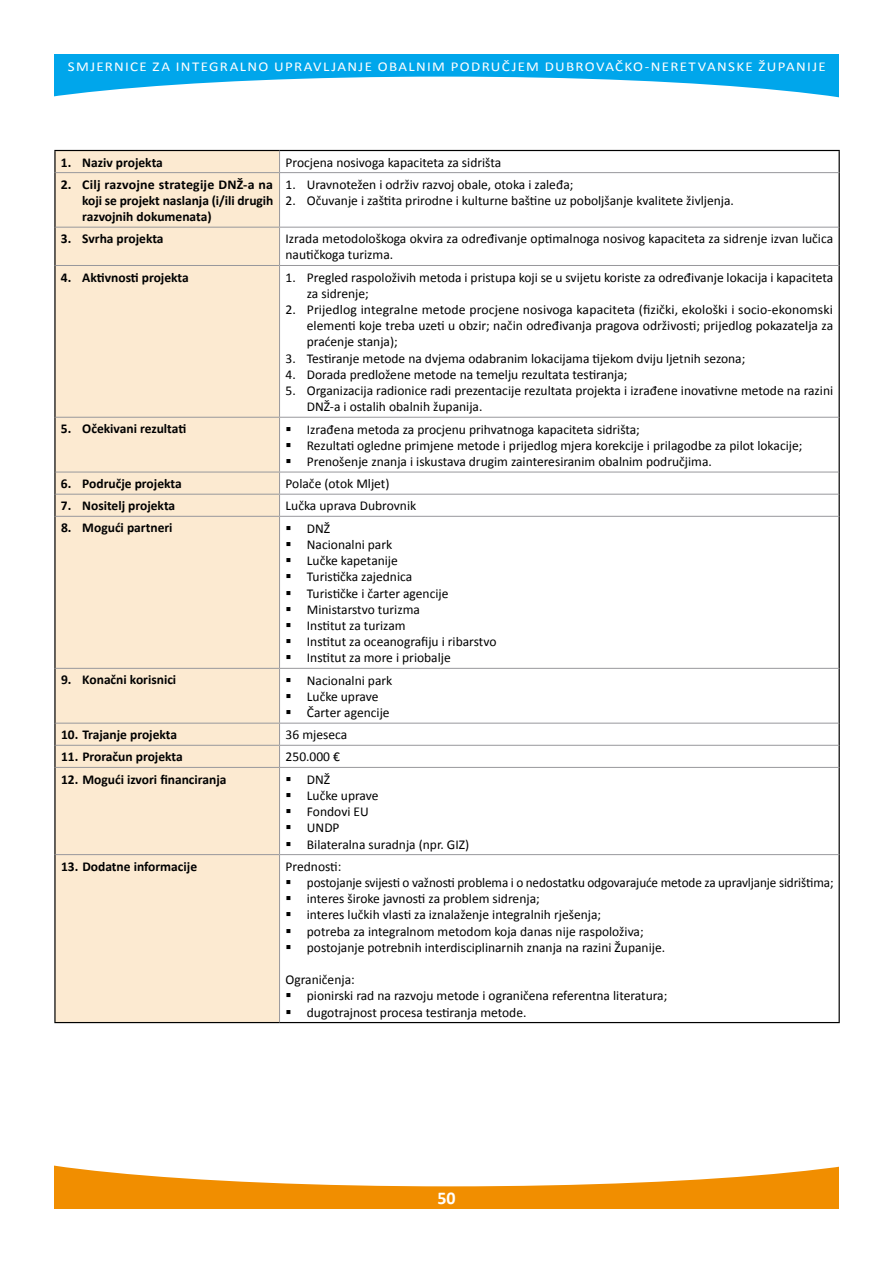
<style>
.page{position:relative;width:893px;height:1263px;background:#fff}
.page>*{position:absolute;margin:0;border:0;box-sizing:border-box;transform-origin:0 0}
.t1{font:700 18px "Calibri";color:#fff}
.t2{font:13.5px/16.2px "Calibri";color:#000}
.t3{font:700 13.5px/16.2px "Calibri";color:#000;text-align:justify}
.t4{font:13.5px "Calibri";letter-spacing:.085em;color:#fff;scale:1.11 1}
</style>
<div class="page">
<div style="left:54px;top:54px;width:785px;height:75px;background:#00a6eb"></div>
<svg style="left:54px;top:77px;width:786px;height:95px;fill:#fff"></svg>
<div style="left:54px;top:1134px;width:785px;height:75px;background:#f18e00"></div>
<svg style="left:54px;top:1134px;width:785px;height:52px;background:#fdf2e3"></svg>
<div style="left:56px;top:151px;width:223px;height:871px;background:#fcead1"></div>
<hr style="left:54px;top:150px;width:226px;height:1px;background:#000">
<hr style="left:54px;top:151px;width:2px;height:22px;background:#000">
<hr style="left:280px;top:150px;width:560px;height:1px;background:#000">
<svg style="left:839px;top:151px;width:1px;height:22px"></svg>
<hr style="left:54px;top:173px;width:2px;height:54px;background:#000">
<hr style="left:839px;top:173px;width:1px;height:54px;background:#000">
<hr style="left:54px;top:227px;width:2px;height:38px;background:#000">
<hr style="left:839px;top:227px;width:1px;height:38px;background:#000">
<hr style="left:54px;top:265px;width:2px;height:152px;background:#000">
<hr style="left:839px;top:265px;width:1px;height:152px;background:#000">
<hr style="left:54px;top:417px;width:2px;height:55px;background:#000">
<hr style="left:839px;top:417px;width:1px;height:55px;background:#000">
<hr style="left:54px;top:472px;width:2px;height:22px;background:#000">
<hr style="left:54px;top:494px;width:2px;height:22px;background:#000">
<svg style="left:839px;top:472px;width:1px;height:44px"></svg>
<hr style="left:54px;top:516px;width:2px;height:152px;background:#000">
<hr style="left:839px;top:516px;width:1px;height:152px;background:#000">
<hr style="left:54px;top:668px;width:2px;height:55px;background:#000">
<hr style="left:839px;top:668px;width:1px;height:55px;background:#000">
<hr style="left:54px;top:723px;width:2px;height:22px;background:#000">
<hr style="left:54px;top:745px;width:2px;height:22px;background:#000">
<svg style="left:839px;top:723px;width:1px;height:44px"></svg>
<hr style="left:54px;top:767px;width:2px;height:88px;background:#000">
<hr style="left:839px;top:767px;width:1px;height:88px;background:#000">
<hr style="left:54px;top:855px;width:2px;height:167px;background:#000">
<hr style="left:839px;top:855px;width:1px;height:167px;background:#000">
<hr style="left:54px;top:1022px;width:226px;height:1px;background:#000">
<hr style="left:280px;top:1022px;width:560px;height:1px;background:#000">
<svg style="left:279px;top:151px;width:1px;height:21px"></svg>
<hr style="left:56px;top:172px;width:224px;height:1px;background:#98989c">
<hr style="left:280px;top:172px;width:559px;height:1px;background:#98989c">
<hr style="left:279px;top:173px;width:1px;height:54px;background:#98989c">
<hr style="left:56px;top:227px;width:224px;height:1px;background:#98989c">
<hr style="left:280px;top:227px;width:559px;height:1px;background:#98989c">
<hr style="left:279px;top:228px;width:1px;height:37px;background:#98989c">
<hr style="left:56px;top:265px;width:224px;height:1px;background:#98989c">
<hr style="left:280px;top:265px;width:559px;height:1px;background:#98989c">
<hr style="left:279px;top:266px;width:1px;height:151px;background:#98989c">
<hr style="left:56px;top:417px;width:224px;height:1px;background:#98989c">
<hr style="left:280px;top:417px;width:559px;height:1px;background:#98989c">
<hr style="left:279px;top:418px;width:1px;height:54px;background:#98989c">
<hr style="left:56px;top:472px;width:224px;height:1px;background:#98989c">
<hr style="left:280px;top:472px;width:559px;height:1px;background:#98989c">
<hr style="left:56px;top:494px;width:224px;height:1px;background:#98989c">
<hr style="left:280px;top:494px;width:559px;height:1px;background:#98989c">
<svg style="left:279px;top:472px;width:1px;height:44px"></svg>
<hr style="left:56px;top:516px;width:224px;height:1px;background:#98989c">
<hr style="left:280px;top:516px;width:559px;height:1px;background:#98989c">
<hr style="left:279px;top:517px;width:1px;height:151px;background:#98989c">
<hr style="left:56px;top:668px;width:224px;height:1px;background:#98989c">
<hr style="left:280px;top:668px;width:559px;height:1px;background:#98989c">
<hr style="left:279px;top:669px;width:1px;height:54px;background:#98989c">
<hr style="left:56px;top:723px;width:224px;height:1px;background:#98989c">
<hr style="left:280px;top:723px;width:559px;height:1px;background:#98989c">
<hr style="left:56px;top:745px;width:224px;height:1px;background:#98989c">
<hr style="left:280px;top:745px;width:559px;height:1px;background:#98989c">
<svg style="left:279px;top:723px;width:1px;height:44px"></svg>
<hr style="left:56px;top:767px;width:224px;height:1px;background:#98989c">
<hr style="left:280px;top:767px;width:559px;height:1px;background:#98989c">
<hr style="left:279px;top:768px;width:1px;height:86px;background:#98989c">
<hr style="left:56px;top:854px;width:224px;height:1px;background:#98989c">
<hr style="left:280px;top:854px;width:559px;height:1px;background:#98989c">
<hr style="left:279px;top:855px;width:1px;height:167px;background:#98989c">
<p class="t4" style="left:68px;top:58px;width:684px">SMJERNICE ZA INTEGRALNO UPRAVLJANJE OBALNIM PODRUČJEM DUBROVAČKO-NERETVANSKE ŽUPANIJE</p>
<p class="t3" style="left:61px;top:154px;width:103px">1. Naziv projekta</p>
<p class="t2" style="left:286px;top:154px;width:217px">Procjena nosivoga kapaciteta za sidrišta</p>
<p class="t3" style="left:82px;top:176px;width:193px;text-indent:-21px">2. Cilj razvojne strategije DNŽ-a na koji se projekt naslanja (i/ili drugih razvojnih dokumenata)</p>
<p class="t2" style="left:286px;top:176px;width:289px">1. Uravnotežen i održiv razvoj obale, otoka i zaleđa;</p>
<p class="t2" style="left:286px;top:192px;width:450px">2. Očuvanje i zaštita prirodne i kulturne baštine uz poboljšanje kvalitete življenja.</p>
<p class="t3" style="left:61px;top:231px;width:104px">3. Svrha projekta</p>
<p class="t2" style="left:286px;top:231px;width:549px">Izrada metodološkoga okvira za određivanje optimalnoga nosivog kapaciteta za sidrenje izvan lučica nautičkoga turizma.</p>
<p class="t3" style="left:61px;top:269px;width:129px">4. Aktivnosti projekta</p>
<p class="t2" style="left:307px;top:269px;width:528px;text-indent:-21px">1. Pregled raspoloživih metoda i pristupa koji se u svijetu koriste za određivanje lokacija i kapaciteta za sidrenje;</p>
<p class="t2" style="left:307px;top:301px;width:528px;text-align:justify;text-indent:-21px">2. Prijedlog integralne metode procjene nosivoga kapaciteta (fizički, ekološki i socio-ekonomski elementi koje treba uzeti u obzir; način određivanja pragova održivosti; prijedlog pokazatelja za praćenje stanja);</p>
<p class="t2" style="left:286px;top:350px;width:461px">3. Testiranje metode na dvjema odabranim lokacijama tijekom dviju ljetnih sezona;</p>
<p class="t2" style="left:286px;top:366px;width:343px">4. Dorada predložene metode na temelju rezultata testiranja;</p>
<p class="t2" style="left:307px;top:382px;width:528px;text-indent:-21px">5. Organizacija radionice radi prezentacije rezultata projekta i izrađene inovativne metode na razini<br>DNŽ-a i ostalih obalnih županija.</p>
<p class="t3" style="left:61px;top:421px;width:127px">5. Očekivani rezultati</p>
<p class="t2" style="left:286px;top:421px;width:356px">▪ Izrađena metoda za procjenu prihvatnoga kapaciteta sidrišta;</p>
<p class="t2" style="left:286px;top:437px;width:518px">▪ Rezultati ogledne primjene metode i prijedlog mjera korekcije i prilagodbe za pilot lokacije;</p>
<p class="t2" style="left:286px;top:453px;width:428px">▪ Prenošenje znanja i iskustava drugim zainteresiranim obalnim područjima.</p>
<p class="t3" style="left:61px;top:476px;width:122px">6. Područje projekta</p>
<p class="t2" style="left:286px;top:476px;width:105px">Polače (otok Mljet)</p>
<p class="t3" style="left:61px;top:498px;width:116px">7. Nositelj projekta</p>
<p class="t2" style="left:286px;top:498px;width:132px">Lučka uprava Dubrovnik</p>
<p class="t3" style="left:61px;top:520px;width:113px">8. Mogući partneri</p>
<p class="t2" style="left:286px;top:520px;width:46px">▪ DNŽ</p>
<p class="t2" style="left:286px;top:536px;width:108px">▪ Nacionalni park</p>
<p class="t2" style="left:286px;top:553px;width:114px">▪ Lučke kapetanije</p>
<p class="t2" style="left:286px;top:569px;width:128px">▪ Turistička zajednica</p>
<p class="t2" style="left:286px;top:585px;width:164px">▪ Turističke i čarter agencije</p>
<p class="t2" style="left:286px;top:601px;width:136px">▪ Ministarstvo turizma</p>
<p class="t2" style="left:286px;top:617px;width:122px">▪ Institut za turizam</p>
<p class="t2" style="left:286px;top:634px;width:212px">▪ Institut za oceanografiju i ribarstvo</p>
<p class="t2" style="left:286px;top:650px;width:167px">▪ Institut za more i priobalje</p>
<p class="t3" style="left:61px;top:672px;width:117px">9. Konačni korisnici</p>
<p class="t2" style="left:286px;top:672px;width:108px">▪ Nacionalni park</p>
<p class="t2" style="left:286px;top:688px;width:94px">▪ Lučke uprave</p>
<p class="t2" style="left:286px;top:705px;width:106px">▪ Čarter agencije</p>
<p class="t3" style="left:61px;top:727px;width:118px">10. Trajanje projekta</p>
<p class="t2" style="left:286px;top:727px;width:63px">36 mjeseca</p>
<p class="t3" style="left:61px;top:749px;width:123px">11. Proračun projekta</p>
<p class="t2" style="left:286px;top:749px;width:56px">250.000 €</p>
<p class="t3" style="left:61px;top:771px;width:167px">12. Mogući izvori financiranja</p>
<p class="t2" style="left:286px;top:771px;width:46px">▪ DNŽ</p>
<p class="t2" style="left:286px;top:787px;width:94px">▪ Lučke uprave</p>
<p class="t2" style="left:286px;top:804px;width:85px">▪ Fondovi EU</p>
<p class="t2" style="left:286px;top:820px;width:55px">▪ UNDP</p>
<p class="t2" style="left:286px;top:836px;width:185px">▪ Bilateralna suradnja (npr. GIZ)</p>
<p class="t3" style="left:61px;top:858px;width:138px">13. Dodatne informacije</p>
<p class="t2" style="left:286px;top:858px;width:57px">Prednosti:</p>
<p class="t2" style="left:286px;top:874px;width:550px">▪ postojanje svijesti o važnosti problema i o nedostatku odgovarajuće metode za upravljanje sidrištima;</p>
<p class="t2" style="left:286px;top:891px;width:256px">▪ interes široke javnosti za problem sidrenja;</p>
<p class="t2" style="left:286px;top:907px;width:317px">▪ interes lučkih vlasti za iznalaženje integralnih rješenja;</p>
<p class="t2" style="left:286px;top:923px;width:360px">▪ potreba za integralnom metodom koja danas nije raspoloživa;</p>
<p class="t2" style="left:286px;top:939px;width:381px">▪ postojanje potrebnih interdisciplinarnih znanja na razini Županije.</p>
<p class="t2" style="left:286px;top:972px;width:71px">Ograničenja:</p>
<p class="t2" style="left:286px;top:988px;width:383px">▪ pionirski rad na razvoju metode i ograničena referentna literatura;</p>
<p class="t2" style="left:286px;top:1004px;width:242px">▪ dugotrajnost procesa testiranja metode.</p>
<h1 class="t1" style="left:437px;top:1187px;width:20px">50</h1>
</div>
